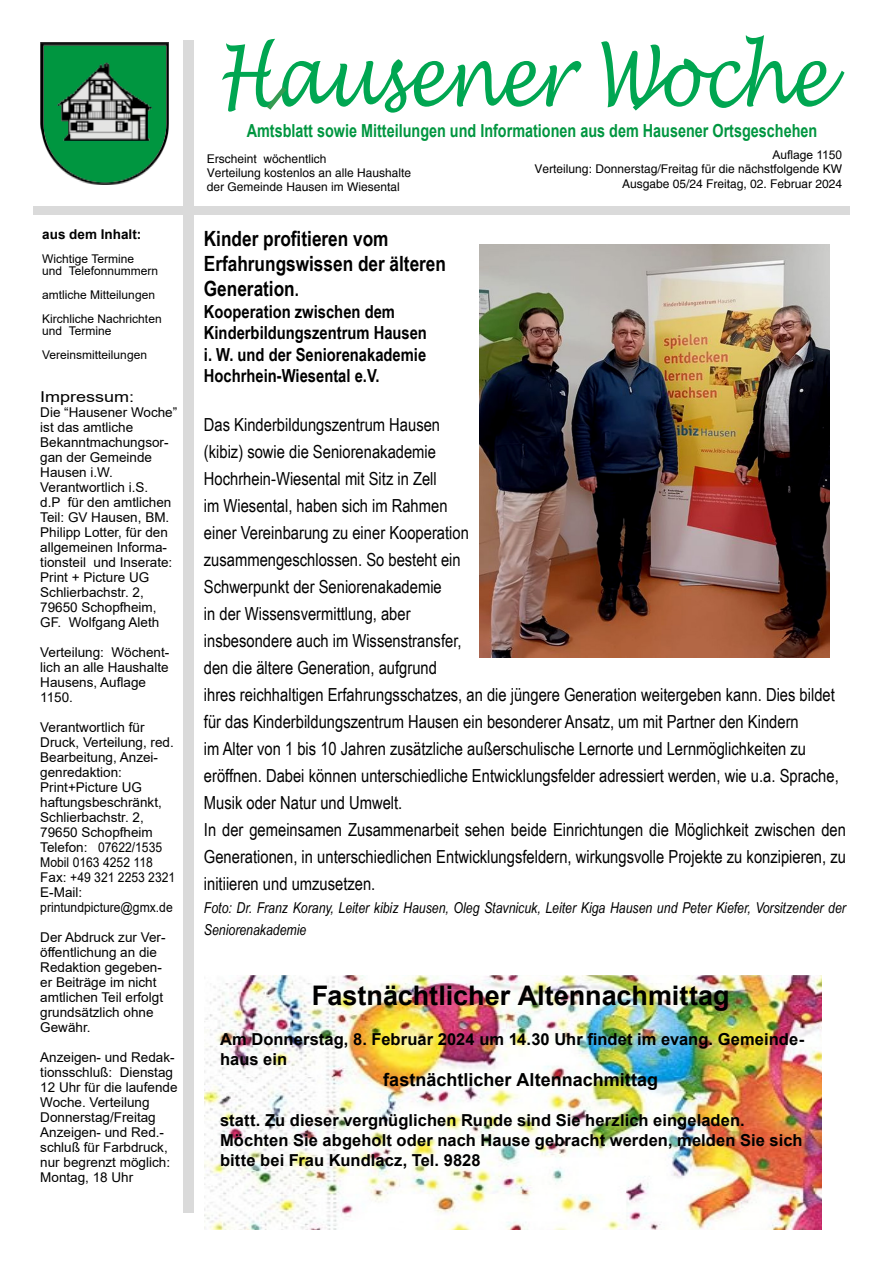
<style>
.page{position:relative;width:893px;height:1263px;background:#fff}
.page>*{position:absolute;margin:0;border:0;box-sizing:border-box;transform-origin:0 0}
.t1{font:italic 82.5px "Lucida Handwriting";color:#00a651;scale:.8 1}
.t2{font:700 27px "Arial";color:#000}
.t3{font:700 21px/25.2px "Arial Narrow";color:#000}
.t4{font:18px/27px "Arial Narrow";color:#000}
.t5{font:700 18px/21.6px "Arial Narrow";color:#000}
.t6{font:700 18px "Arial";color:#009640;scale:.8 1}
.t7{font:700 18px "Arial";color:#000}
.t8{font:700 16.5px/19.8px "Arial";letter-spacing:.005em;color:#000}
.t9{font:italic 15px/22.5px "Arial Narrow";color:#000}
.t10{font:15px "Arial";color:#000;scale:1.2 1}
.t11{font:13.5px/15px "Arial";color:#000}
.t12{font:700 13.5px "Arial";color:#000}
.t13{font:12px/14.4px "Helvetica";color:#000}
.t14{font:12px/24px "Arial";color:#000}
.s1{font-size:18px}
</style>
<div class="page">
<img style="left:205px;top:976px;width:616px;height:254px">
<img style="left:40px;top:43px;width:129px;height:142px">
<div style="left:33px;top:206px;width:816px;height:9px;background:#dadada"></div>
<div style="left:183px;top:40px;width:11px;height:1173px;background:#dadada"></div>
<svg style="left:632px;top:74px;width:40px;height:37px"></svg>
<svg style="left:267px;top:87px;width:20px;height:23px"></svg>
<img style="left:479px;top:245px;width:351px;height:412px">
<p class="t12" style="left:42px;top:230px;width:101px">aus dem Inhalt:</p>
<p class="t14" style="left:42px;top:254px;width:117px;line-height:12px">Wichtige Termine<br>und Telefonnummern</p>
<p class="t14" style="left:42px;top:284px;width:121px">amtliche Mitteilungen<br>Kirchliche Nachrichten</p>
<p class="t14" style="left:42px;top:320px;width:106px">und Termine<br>Vereinsmitteilungen</p>
<p class="t10" style="left:40px;top:392px;width:80px">Impressum:</p>
<p class="t11" style="left:40px;top:406px;width:139px">Die “Hausener Woche” ist das amtliche<br>Bekanntmachungsor&shy;gan der Gemeinde<br>Hausen i.W.<br>Verantwortlich i.S.<br>d.P für den amtlichen<br>Teil: GV Hausen, BM.<br>Philipp Lotter, für den allgemeinen Informa&shy;tionsteil und Inserate:<br>Print + Picture UG<br>Schlierbachstr. 2,<br>79650 Schopfheim,<br>GF. Wolfgang Aleth</p>
<p class="t11" style="left:40px;top:646px;width:131px">Verteilung: Wöchent&shy;lich an alle Haushalte<br>Hausens, Auflage<br>1150.</p>
<p class="t11" style="left:40px;top:721px;width:137px">Verantwortlich für<br>Druck, Verteilung, red.<br>Bearbeitung, Anzei&shy;genredaktion:<br>Print+Picture UG haftungsbeschränkt,<br>Schlierbachstr. 2,<br>79650 Schopfheim<br>Telefon: 07622/1535<br>Mobil 0163 4252 118<br>Fax: +49 321 2253 2321<br>E-Mail: printundpicture@gmx.de</p>
<p class="t11" style="left:40px;top:931px;width:127px">Der Abdruck zur Ver&shy;öffentlichung an die<br>Redaktion gegeben&shy;er Beiträge im nicht amtlichen Teil erfolgt grundsätzlich ohne<br>Gewähr.</p>
<p class="t11" style="left:40px;top:1051px;width:139px">Anzeigen- und Redak&shy;tionsschluß: Dienstag<br>12 Uhr für die laufende<br>Woche. Verteilung<br>Donnerstag/Freitag<br>Anzeigen- und Red.- schluß für Farbdruck, nur begrenzt möglich:<br>Montag, 18 Uhr</p>
<h1 class="t1" style="left:217px;top:35px;width:764px">Hausener Woche</h1>
<p class="t6" style="left:247px;top:124px;width:715px">Amtsblatt sowie Mitteilungen und Informationen aus dem Hausener Ortsgeschehen</p>
<p class="t13" style="left:207px;top:152px;width:206px">Erscheint wöchentlich<br>Verteilung kostenlos an alle Haushalte der Gemeinde Hausen im Wiesental</p>
<p class="t14" style="left:772px;top:144px;width:71px">Auflage 1150</p>
<p class="t13" style="left:535px;top:163px;width:309px;text-align:right">Verteilung: Donnerstag/Freitag für die nächstfolgende KW<br>Ausgabe 05/24 Freitag, 02. Februar 2024</p>
<p class="t3" style="left:204px;top:228px;width:244px">Kinder profitieren vom<br>Erfahrungswissen der älteren<br>Generation<span class="s1">.</span></p>
<p class="t5" style="left:204px;top:302px;width:225px">Kooperation zwischen dem<br>Kinderbildungszentrum Hausen i. W. und der Seniorenakademie<br>Hochrhein-Wiesental e.V.</p>
<p class="t4" style="left:204px;top:413px;width:643px">Das Kinderbildungszentrum Hausen<br>(kibiz) sowie die Seniorenakademie<br>Hochrhein-Wiesental mit Sitz in Zell<br>im Wiesental, haben sich im Rahmen<br>einer Vereinbarung zu einer Kooperation<br>zusammengeschlossen. So besteht ein<br>Schwerpunkt der Seniorenakademie<br>in der Wissensvermittlung, aber<br>insbesondere auch im Wissenstransfer,<br>den die ältere Generation, aufgrund<br>ihres reichhaltigen Erfahrungsschatzes, an die jüngere Generation weitergeben kann. Dies bildet für das Kinderbildungszentrum Hausen ein besonderer Ansatz, um mit Partner den Kindern<br>im Alter von 1 bis 10 Jahren zusätzliche außerschulische Lernorte und Lernmöglichkeiten zu eröffnen. Dabei können unterschiedliche Entwicklungsfelder adressiert werden, wie u.a. Sprache, Musik oder Natur und Umwelt.<br>In der gemeinsamen Zusammenarbeit sehen beide Einrichtungen die Möglichkeit zwischen den Generationen, in unterschiedlichen Entwicklungsfeldern, wirkungsvolle Projekte zu konzipieren, zu initiieren und umzusetzen.</p>
<p class="t9" style="left:204px;top:897px;width:643px">Foto: Dr. Franz Korany, Leiter kibiz Hausen, Oleg Stavnicuk, Leiter Kiga Hausen und Peter Kiefer, Vorsitzender der<br>Seniorenakademie</p>
<h2 class="t2" style="left:312px;top:986px;width:419px">Fastnächtlicher Altennachmittag</h2>
<p class="t8" style="left:220px;top:1031px;width:586px">Am Donnerstag, 8. Februar 2024 um 14.30 Uhr findet im evang. Gemeinde&shy;haus ein</p>
<p class="t7" style="left:383px;top:1073px;width:277px">fastnächtlicher Altennachmittag</p>
<p class="t8" style="left:220px;top:1112px;width:584px">statt. Zu dieser vergnüglichen Runde sind Sie herzlich eingeladen.<br>Möchten Sie abgeholt oder nach Hause gebracht werden, melden Sie sich bitte bei Frau Kundlacz, Tel. 9828</p>
</div>
